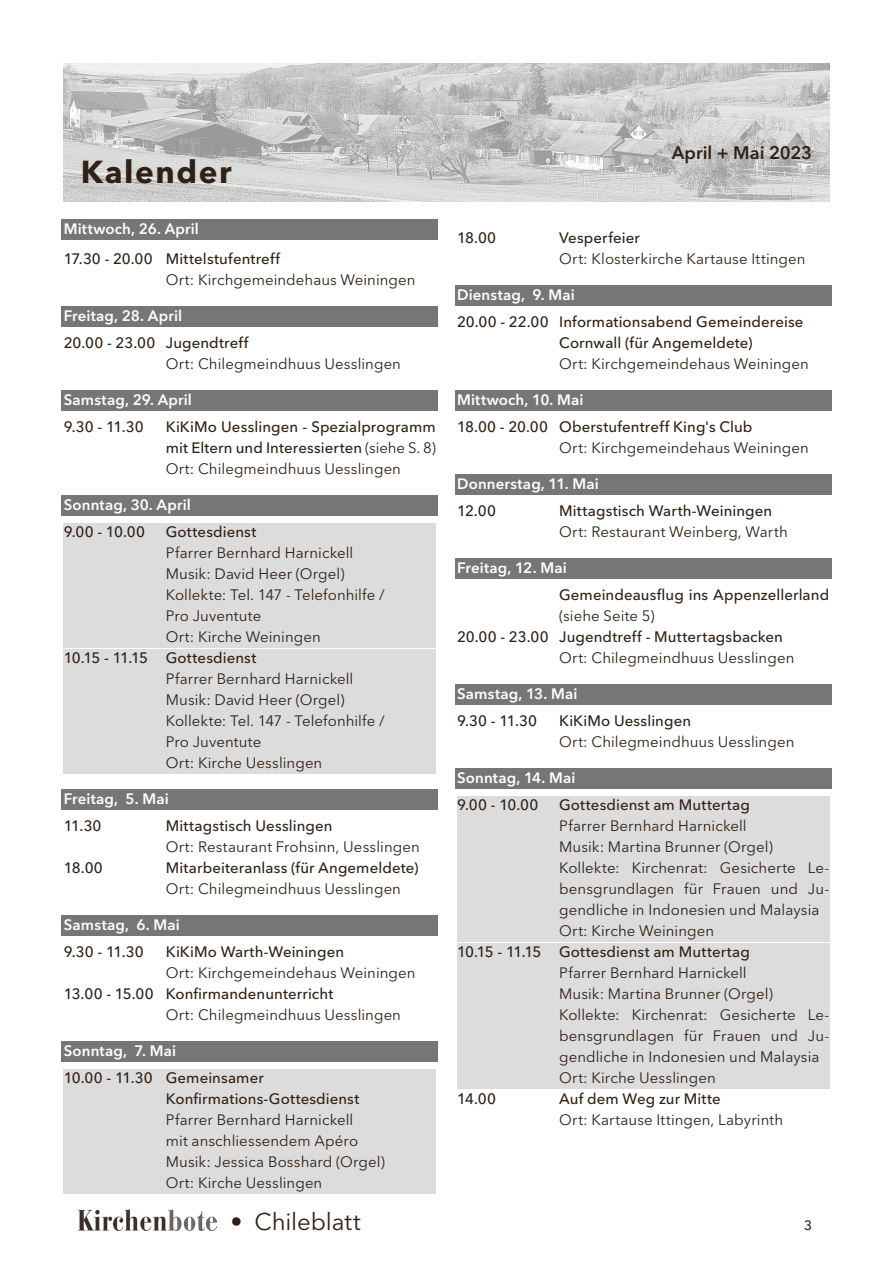
<style>
.page{position:relative;width:893px;height:1263px;background:#fff}
.page>*{position:absolute;margin:0;border:0;box-sizing:border-box;transform-origin:0 0}
.t1{font:700 31.5px "Avenir Next LT Pro";letter-spacing:.05em;color:#2f2116}
.t2{font:24px "Avenir Next LT Pro";letter-spacing:-.005em;color:#2f2116}
.t3{font:600 18px "Avenir Next LT Pro";color:#2f2116}
.t4{font:15px/21px "Avenir Next LT Pro";letter-spacing:.005em;color:#2f2116}
.t5{font:500 15px/21px "Avenir Next LT Pro";letter-spacing:.005em;color:#2f2116}
.t6{font:600 15px "Avenir Next LT Pro";letter-spacing:.01em;color:#fff}
.t7{font:500 13.5px "Avenir Next LT Pro";color:#2f2116}
.s1{font-weight:400}
</style>
<div class="page">
<img style="left:79px;top:1209px;width:137px;height:21px">
<img style="left:64px;top:64px;width:765px;height:137px">
<div style="left:455px;top:286px;width:376px;height:20px;background:#757775"></div>
<div style="left:455px;top:391px;width:376px;height:20px;background:#757775"></div>
<div style="left:455px;top:475px;width:376px;height:20px;background:#757775"></div>
<div style="left:455px;top:559px;width:376px;height:20px;background:#757775"></div>
<div style="left:455px;top:685px;width:376px;height:20px;background:#757775"></div>
<div style="left:455px;top:769px;width:376px;height:20px;background:#757775"></div>
<div style="left:457px;top:796px;width:372px;height:21px;background:#dddcdc"></div>
<div style="left:457px;top:816px;width:372px;height:21px;background:#dddcdc"></div>
<div style="left:457px;top:837px;width:372px;height:21px;background:#dddcdc"></div>
<div style="left:457px;top:858px;width:372px;height:63px;background:#dddcdc"></div>
<div style="left:457px;top:921px;width:372px;height:21px;background:#dddcdc"></div>
<div style="left:457px;top:943px;width:372px;height:21px;background:#dddcdc"></div>
<div style="left:457px;top:963px;width:372px;height:21px;background:#dddcdc"></div>
<div style="left:457px;top:984px;width:372px;height:21px;background:#dddcdc"></div>
<div style="left:457px;top:1005px;width:372px;height:63px;background:#dddcdc"></div>
<div style="left:457px;top:1068px;width:372px;height:21px;background:#dddcdc"></div>
<div style="left:62px;top:219px;width:376px;height:20px;background:#757775"></div>
<div style="left:62px;top:307px;width:376px;height:20px;background:#757775"></div>
<div style="left:62px;top:391px;width:376px;height:20px;background:#757775"></div>
<div style="left:62px;top:496px;width:376px;height:20px;background:#757775"></div>
<div style="left:64px;top:523px;width:372px;height:21px;background:#dddcdc"></div>
<div style="left:64px;top:543px;width:372px;height:21px;background:#dddcdc"></div>
<div style="left:64px;top:564px;width:372px;height:21px;background:#dddcdc"></div>
<div style="left:64px;top:585px;width:372px;height:21px;background:#dddcdc"></div>
<div style="left:64px;top:606px;width:372px;height:21px;background:#dddcdc"></div>
<div style="left:64px;top:627px;width:372px;height:21px;background:#dddcdc"></div>
<div style="left:64px;top:649px;width:372px;height:21px;background:#dddcdc"></div>
<div style="left:64px;top:669px;width:372px;height:21px;background:#dddcdc"></div>
<div style="left:64px;top:690px;width:372px;height:21px;background:#dddcdc"></div>
<div style="left:64px;top:711px;width:372px;height:21px;background:#dddcdc"></div>
<div style="left:64px;top:732px;width:372px;height:21px;background:#dddcdc"></div>
<div style="left:64px;top:753px;width:372px;height:21px;background:#dddcdc"></div>
<div style="left:62px;top:790px;width:376px;height:20px;background:#757775"></div>
<div style="left:62px;top:916px;width:376px;height:20px;background:#757775"></div>
<div style="left:62px;top:1042px;width:376px;height:20px;background:#757775"></div>
<div style="left:64px;top:1069px;width:372px;height:21px;background:#dddcdc"></div>
<div style="left:64px;top:1090px;width:372px;height:21px;background:#dddcdc"></div>
<div style="left:64px;top:1110px;width:372px;height:21px;background:#dddcdc"></div>
<div style="left:64px;top:1131px;width:372px;height:21px;background:#dddcdc"></div>
<div style="left:64px;top:1152px;width:372px;height:21px;background:#dddcdc"></div>
<div style="left:64px;top:1173px;width:372px;height:21px;background:#dddcdc"></div>
<h1 class="t1" style="left:81px;top:153px;width:152px">Kalender</h1>
<p class="t6" style="left:64px;top:219px;width:137px">Mittwoch, 26. April</p>
<p class="t5" style="left:64px;top:248px;width:218px">17.30 - 20.00 Mittelstufentreff</p>
<p class="t4" style="left:166px;top:269px;width:251px">Ort: Kirchgemeindehaus Weiningen</p>
<p class="t6" style="left:64px;top:307px;width:120px">Freitag, 28. April</p>
<p class="t5" style="left:64px;top:332px;width:186px">20.00 - 23.00 Jugendtreff</p>
<p class="t4" style="left:166px;top:353px;width:237px">Ort: Chilegmeindhuus Uesslingen</p>
<p class="t6" style="left:64px;top:391px;width:130px">Samstag, 29. April</p>
<p class="t5" style="left:64px;top:416px;width:81px">9.30 - 11.30</p>
<p class="t5" style="left:166px;top:416px;width:272px;text-align:justify">KiKiMo Uesslingen - Spezialprogramm mit Eltern und Interessierten <span class="s1">(siehe S. 8)<br>Ort: Chilegmeindhuus Uesslingen</span></p>
<p class="t6" style="left:64px;top:496px;width:129px">Sonntag, 30. April</p>
<p class="t5" style="left:64px;top:521px;width:83px">9.00 - 10.00</p>
<p class="t5" style="left:166px;top:521px;width:92px">Gottesdienst</p>
<p class="t4" style="left:166px;top:542px;width:220px">Pfarrer Bernhard Harnickell<br>Musik: David Heer (Orgel)<br>Kollekte: Tel. 147 - Telefonhilfe /<br>Pro Juventute<br>Ort: Kirche Weiningen</p>
<p class="t5" style="left:64px;top:647px;width:194px">10.15 - 11.15 Gottesdienst</p>
<p class="t4" style="left:166px;top:668px;width:220px">Pfarrer Bernhard Harnickell<br>Musik: David Heer (Orgel)<br>Kollekte: Tel. 147 - Telefonhilfe /<br>Pro Juventute<br>Ort: Kirche Uesslingen</p>
<p class="t6" style="left:64px;top:790px;width:106px">Freitag, 5. Mai</p>
<p class="t5" style="left:64px;top:815px;width:39px">11.30</p>
<p class="t5" style="left:166px;top:815px;width:168px">Mittagstisch Uesslingen</p>
<p class="t4" style="left:166px;top:836px;width:255px">Ort: Restaurant Frohsinn, Uesslingen</p>
<p class="t5" style="left:64px;top:857px;width:41px">18.00</p>
<p class="t5" style="left:166px;top:857px;width:254px">Mitarbeiteranlass (für Angemeldete)</p>
<p class="t4" style="left:166px;top:878px;width:237px">Ort: Chilegmeindhuus Uesslingen</p>
<p class="t6" style="left:64px;top:916px;width:118px">Samstag, 6. Mai</p>
<p class="t5" style="left:64px;top:941px;width:81px">9.30 - 11.30</p>
<p class="t5" style="left:166px;top:941px;width:180px">KiKiMo Warth-Weiningen</p>
<p class="t4" style="left:166px;top:962px;width:251px">Ort: Kirchgemeindehaus Weiningen</p>
<p class="t5" style="left:64px;top:983px;width:271px">13.00 - 15.00 Konfirmandenunterricht</p>
<p class="t4" style="left:166px;top:1004px;width:237px">Ort: Chilegmeindhuus Uesslingen</p>
<p class="t6" style="left:64px;top:1042px;width:114px">Sonntag, 7. Mai</p>
<p class="t5" style="left:166px;top:1067px;width:195px;text-indent:-102px">10.00 - 11.30 Gemeinsamer<br>Konfirmations-Gottesdienst</p>
<p class="t4" style="left:166px;top:1109px;width:220px">Pfarrer Bernhard Harnickell<br>mit anschliessendem Apéro<br>Musik: Jessica Bosshard (Orgel)<br>Ort: Kirche Uesslingen</p>
<p class="t3" style="left:672px;top:142px;width:142px">April + Mai 2023</p>
<p class="t5" style="left:457px;top:227px;width:41px">18.00</p>
<p class="t5" style="left:559px;top:227px;width:82px">Vesperfeier</p>
<p class="t4" style="left:559px;top:248px;width:248px">Ort: Klosterkirche Kartause Ittingen</p>
<p class="t6" style="left:457px;top:286px;width:119px">Dienstag, 9. Mai</p>
<p class="t5" style="left:559px;top:311px;width:246px;text-indent:-102px">20.00 - 22.00 Informationsabend Gemeindereise<br>Cornwall (für Angemeldete)</p>
<p class="t4" style="left:559px;top:353px;width:251px">Ort: Kirchgemeindehaus Weiningen</p>
<p class="t6" style="left:457px;top:391px;width:128px">Mittwoch, 10. Mai</p>
<p class="t5" style="left:457px;top:416px;width:297px">18.00 - 20.00 Oberstufentreff King's Club</p>
<p class="t4" style="left:559px;top:437px;width:251px">Ort: Kirchgemeindehaus Weiningen</p>
<p class="t6" style="left:457px;top:475px;width:143px">Donnerstag, 11. Mai</p>
<p class="t5" style="left:457px;top:500px;width:40px">12.00</p>
<p class="t5" style="left:559px;top:500px;width:215px">Mittagstisch Warth-Weiningen</p>
<p class="t4" style="left:559px;top:521px;width:230px">Ort: Restaurant Weinberg, Warth</p>
<p class="t6" style="left:457px;top:559px;width:111px">Freitag, 12. Mai</p>
<p class="t5" style="left:559px;top:584px;width:271px">Gemeindeausflug ins Appenzellerland</p>
<p class="t4" style="left:559px;top:605px;width:97px">(siehe Seite 5)</p>
<p class="t5" style="left:457px;top:626px;width:327px">20.00 - 23.00 Jugendtreff - Muttertagsbacken</p>
<p class="t4" style="left:559px;top:647px;width:237px">Ort: Chilegmeindhuus Uesslingen</p>
<p class="t6" style="left:457px;top:685px;width:122px">Samstag, 13. Mai</p>
<p class="t5" style="left:457px;top:710px;width:81px">9.30 - 11.30</p>
<p class="t5" style="left:559px;top:710px;width:133px">KiKiMo Uesslingen</p>
<p class="t4" style="left:559px;top:731px;width:237px">Ort: Chilegmeindhuus Uesslingen</p>
<p class="t6" style="left:457px;top:769px;width:120px">Sonntag, 14. Mai</p>
<p class="t5" style="left:457px;top:794px;width:83px">9.00 - 10.00</p>
<p class="t5" style="left:559px;top:794px;width:192px">Gottesdienst am Muttertag</p>
<p class="t4" style="left:559px;top:815px;width:272px">Pfarrer Bernhard Harnickell<br>Musik: Martina Brunner (Orgel)<br>Kollekte: Kirchenrat: Gesicherte Le&shy;bensgrundlagen für Frauen und Ju&shy;gendliche in Indonesien und Malaysia<br>Ort: Kirche Weiningen</p>
<p class="t5" style="left:457px;top:941px;width:294px">10.15 - 11.15 Gottesdienst am Muttertag</p>
<p class="t4" style="left:559px;top:962px;width:272px">Pfarrer Bernhard Harnickell<br>Musik: Martina Brunner (Orgel)<br>Kollekte: Kirchenrat: Gesicherte Le&shy;bensgrundlagen für Frauen und Ju&shy;gendliche in Indonesien und Malaysia<br>Ort: Kirche Uesslingen</p>
<p class="t5" style="left:457px;top:1088px;width:40px">14.00</p>
<p class="t5" style="left:559px;top:1088px;width:163px">Auf dem Weg zur Mitte</p>
<p class="t4" style="left:559px;top:1109px;width:226px">Ort: Kartause Ittingen, Labyrinth</p>
<h2 class="t2" style="left:231px;top:1207px;width:132px">• Chileblatt</h2>
<p class="t7" style="left:804px;top:1217px;width:10px">3</p>
</div>
